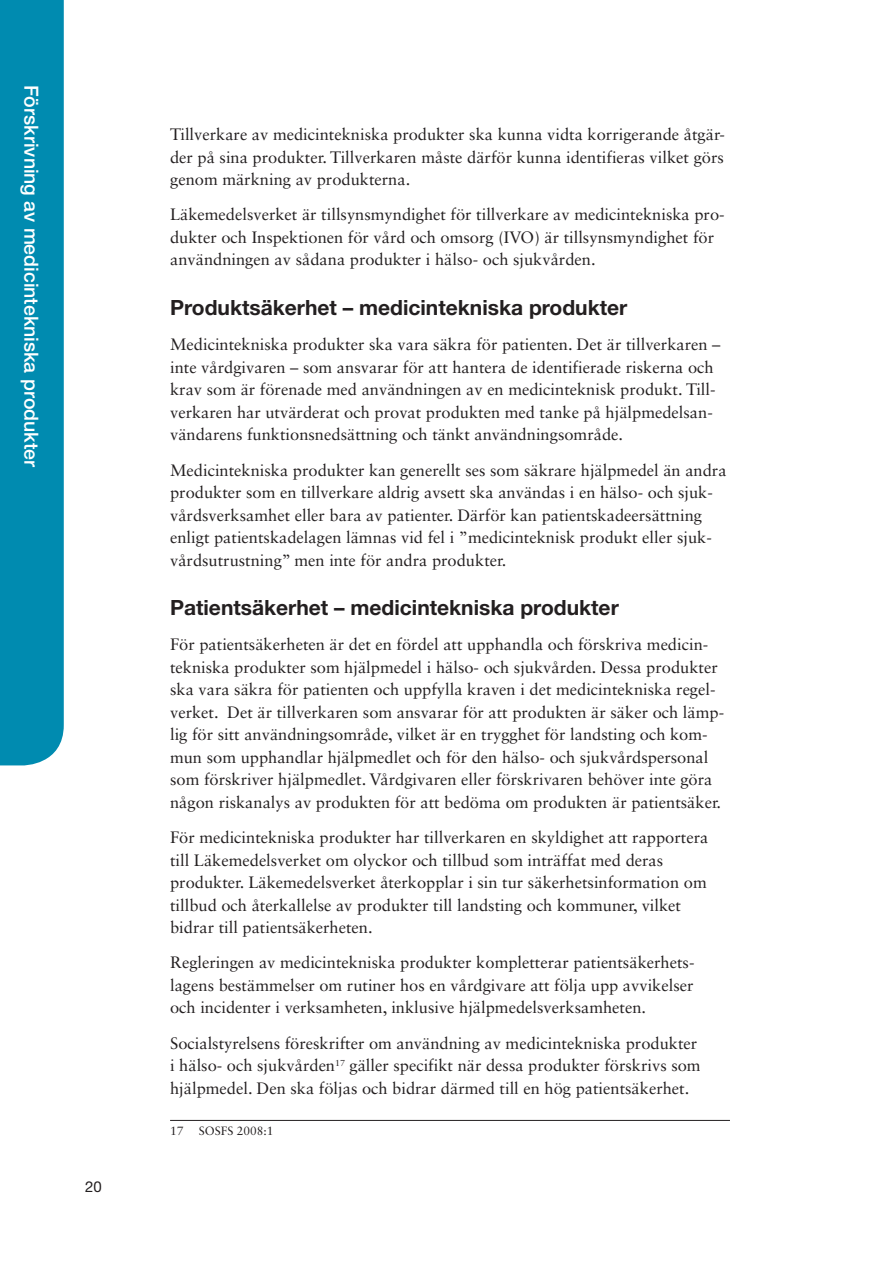
<style>
.page{position:relative;width:893px;height:1263px;background:#fff}
.page>*{position:absolute;margin:0;border:0;box-sizing:border-box;transform-origin:0 0}
.t1{font:700 21px "Helvetica Neue LT Std";color:#231f20}
.t2{font:500 19.5px "Helvetica Neue LT Std";letter-spacing:-.005em;color:#fff}
.P2{font:16.5px/22.5px "Sabon LT Std";color:#231f20}
.t3{font:15px "Helvetica Neue LT Std";color:#231f20}
.Sidfot{font:12px "Sabon LT Std";color:#231f20}
</style>
<div class="page">
<hr style="left:170px;top:1120px;width:560px;height:1px;background:#231f20">
<div style="left:0;top:0;width:64px;height:765px;background:#008bb0"></div>
<p class="t2" style="left:43px;top:85px;width:384px;rotate:90deg">Förskrivning av medicintekniska produkter</p>
<p class="t3" style="left:85px;top:1177px;width:18px">20</p>
<p class="P2" style="left:170px;top:123px;width:557px;text-align:justify">Tillverkare av medicintekniska produkter ska kunna vidta korrigerande åtgär&shy;der på sina produkter. Tillverkaren måste därför kunna identifieras vilket görs genom märkning av produkterna.</p>
<p class="P2" style="left:170px;top:203px;width:556px">Läkemedelsverket är tillsynsmyndighet för tillverkare av medicintekniska pro&shy;dukter och Inspektionen för vård och omsorg (IVO) är tillsynsmyndighet för användningen av sådana produkter i hälso- och sjukvården.</p>
<h2 class="t1" style="left:170px;top:294px;width:459px">Produktsäkerhet – medicintekniska produkter</h2>
<p class="P2" style="left:170px;top:333px;width:552px">Medicintekniska produkter ska vara säkra för patienten. Det är tillverkaren – inte vårdgivaren – som ansvarar för att hantera de identifierade riskerna och krav som är förenade med användningen av en medicinteknisk produkt. Till&shy;verkaren har utvärderat och provat produkten med tanke på hjälpmedelsan&shy;vändarens funktionsnedsättning och tänkt användningsområde.</p>
<p class="P2" style="left:170px;top:458px;width:558px">Medicintekniska produkter kan generellt ses som säkrare hjälpmedel än andra produkter som en tillverkare aldrig avsett ska användas i en hälso- och sjuk&shy;vårdsverksamhet eller bara av patienter. Därför kan patientskadeersättning enligt patientskadelagen lämnas vid fel i ”medicinteknisk produkt eller sjuk&shy;vårdsutrustning” men inte för andra produkter.</p>
<h2 class="t1" style="left:170px;top:594px;width:450px">Patientsäkerhet – medicintekniska produkter</h2>
<p class="P2" style="left:170px;top:633px;width:556px">För patientsäkerheten är det en fördel att upphandla och förskriva medicin&shy;tekniska produkter som hjälpmedel i hälso- och sjukvården. Dessa produkter ska vara säkra för patienten och uppfylla kraven i det medicintekniska regel&shy;verket. Det är tillverkaren som ansvarar för att produkten är säker och lämp&shy;lig för sitt användningsområde, vilket är en trygghet för landsting och kom&shy;mun som upphandlar hjälpmedlet och för den hälso- och sjukvårdspersonal som förskriver hjälpmedlet. Vårdgivaren eller förskrivaren behöver inte göra någon riskanalys av produkten för att bedöma om produkten är patientsäker.</p>
<p class="P2" style="left:170px;top:826px;width:540px">För medicintekniska produkter har tillverkaren en skyldighet att rapportera till Läkemedelsverket om olyckor och tillbud som inträffat med deras produkter. Läkemedelsverket återkopplar i sin tur säkerhetsinformation om tillbud och återkallelse av produkter till landsting och kommuner, vilket bidrar till patientsäkerheten.</p>
<p class="P2" style="left:170px;top:951px;width:525px;text-align:justify">Regleringen av medicintekniska produkter kompletterar patientsäkerhets‑ lagens bestämmelser om rutiner hos en vårdgivare att följa upp avvikelser och incidenter i verksamheten, inklusive hjälpmedelsverksamheten.</p>
<p class="P2" style="left:170px;top:1031px;width:532px">Socialstyrelsens föreskrifter om användning av medicintekniska produkter i hälso- och sjukvården<sup>17</sup> gäller specifikt när dessa produkter förskrivs som hjälpmedel. Den ska följas och bidrar därmed till en hög patientsäkerhet.</p>
<p class="Sidfot" style="left:170px;top:1124px;width:15px">17</p>
<p class="Sidfot" style="left:199px;top:1124px;width:76px">SOSFS 2008:1</p>
</div>
